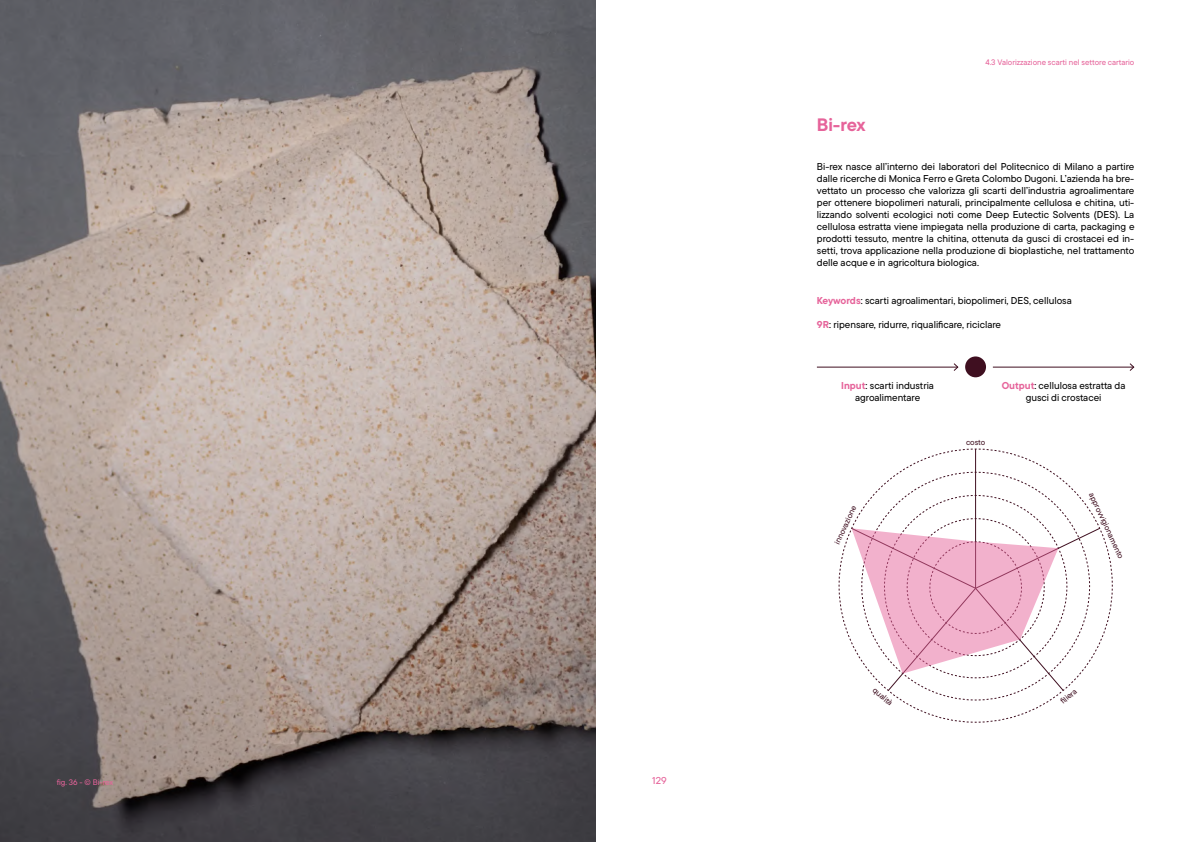
<style>
.page{position:relative;width:1191px;height:842px;background:#fff}
.page>*{position:absolute;margin:0;border:0;box-sizing:border-box;transform-origin:0 0}
.t1{font:700 18px "TT Commons Pro";color:#e6639a}
.t2{font:500 10px/12px "TT Commons Pro";color:#000;text-align:center}
.t3{font:500 10px "TT Commons Pro";color:#e6639a}
.t4{font:500 8px "TT Commons Pro";color:#e6639a}
.t5{font:500 8px "TT Commons Pro";letter-spacing:-.005em;color:#3f0f20}
.s1{font-weight:700;color:#e6639a}
</style>
<div class="page">
<img style="left:0;top:0;width:595px;height:842px">
<div style="left:965px;top:356px;width:21px;height:21px;background:#3f0f20;border-radius:50%"></div>
<hr style="left:817px;top:367px;width:140px;height:1px;background:#3f0f20">
<svg style="left:953px;top:363px;width:6px;height:8px"></svg>
<hr style="left:992px;top:367px;width:141px;height:1px;background:#3f0f20">
<svg style="left:1129px;top:363px;width:5px;height:8px"></svg>
<svg style="left:838px;top:449px;width:274px;height:274px"></svg>
<p class="t4" style="left:57px;top:777px;width:58px">fig. 36 - © Bi-rex</p>
<p class="t3" style="left:652px;top:773px;width:16px">129</p>
<p class="t4" style="left:985px;top:56px;width:151px">4.3 Valorizzazione scarti nel settore cartario</p>
<h1 class="t1" style="left:817px;top:111px;width:50px">Bi-rex</h1>
<p class="t2" style="left:817px;top:160px;width:319px;text-align:justify">Bi-rex nasce all’interno dei laboratori del Politecnico di Milano a partire dalle ricerche di Monica Ferro e Greta Colombo Dugoni. L’azienda ha bre&shy;vettato un processo che valorizza gli scarti dell’industria agroalimentare per ottenere biopolimeri naturali, principalmente cellulosa e chitina, uti&shy;lizzando solventi ecologici noti come Deep Eutectic Solvents (DES). La cellulosa estratta viene impiegata nella produzione di carta, packaging e prodotti tessuto, mentre la chitina, ottenuta da gusci di crostacei ed in&shy;setti, trova applicazione nella produzione di bioplastiche, nel trattamento delle acque e in agricoltura biologica.</p>
<p class="t2" style="left:817px;top:295px;width:256px"><span class="s1">Keywords</span>: scarti agroalimentari, biopolimeri, DES, cellulosa</p>
<p class="t2" style="left:817px;top:319px;width:186px"><span class="s1">9R</span>: ripensare, ridurre, riqualificare, riciclare</p>
<p class="t2" style="left:841px;top:380px;width:94px"><span class="s1">Input</span>: scarti industria agroalimentare</p>
<p class="t2" style="left:1001px;top:380px;width:125px"><span class="s1">Output</span>: cellulosa estratta da gusci di crostacei</p>
<p class="t5" style="left:831px;top:541px;width:43px;rotate:-65deg">innovazione</p>
<p class="t5" style="left:877px;top:684px;width:25px;rotate:40deg">qualità</p>
<p class="t5" style="left:966px;top:436px;width:21px">costo</p>
<p class="t5" style="left:1096px;top:491px;width:73px;rotate:65deg">approvvigionamento</p>
<p class="t5" style="left:1057px;top:698px;width:20px;rotate:-40deg">fi liera</p>
</div>
